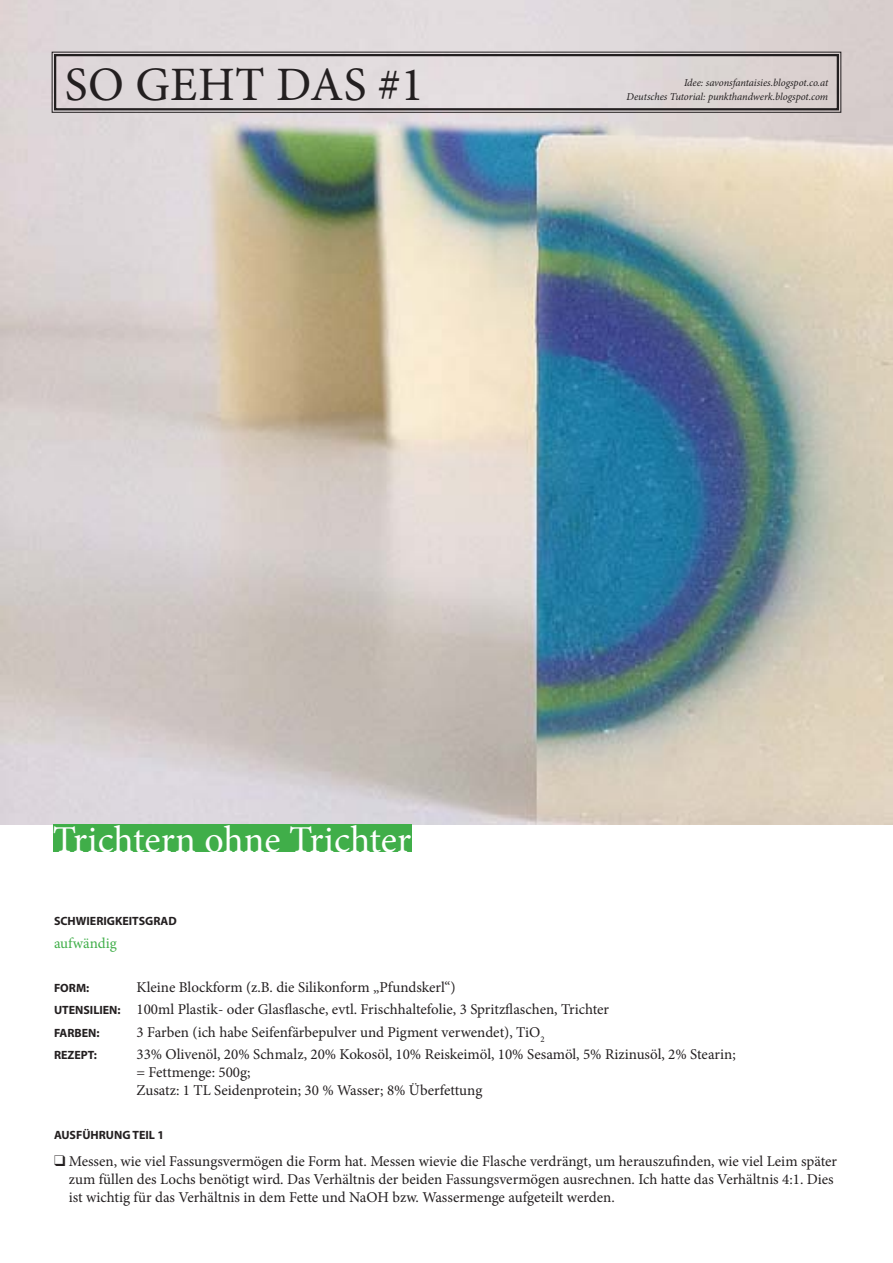
<style>
.page{position:relative;width:893px;height:1263px;background:#fff}
.page>*{position:absolute;margin:0;border:0;box-sizing:border-box;transform-origin:0 0}
.t1{font:48px "Minion Pro";letter-spacing:.01em;color:#231f20}
.t2{font:37.95px "Minion Pro";letter-spacing:-.005em;color:#fff}
.t3{font:15px/18px "Minion Pro";color:#231f20}
.t4{font:15px "Minion Pro";color:#40ae49}
.t5{font:700 12px "Myriad";color:#231f20}
.t6{font:italic 10.5px "Minion Pro";letter-spacing:-.01em;color:#231f20}
.s1{font-family:"Myriad";font-weight:700;font-size:12px}
</style>
<div class="page">
<img style="left:0;top:0;width:893px;height:824px">
<div style="left:53px;top:824px;width:358px;height:28px;background:#40ae49"></div>
<svg style="left:51px;top:51px;width:791px;height:62px;background:#d6d0d1"></svg>
<div style="left:54px;top:54px;width:785px;height:56px;border:2px solid #231f20"></div>
<p class="t1" style="left:65px;top:52px;width:360px">SO GEHT DAS #1</p>
<p class="t6" style="left:684px;top:75px;width:146px">Idee: savonsfantaisies.blogspot.co.at</p>
<p class="t6" style="left:627px;top:89px;width:203px">Deutsches Tutorial: punkthandwerk.blogspot.com</p>
<p class="t2" style="left:53px;top:814px;width:360px">Trichtern ohne Trichter</p>
<p class="t5" style="left:54px;top:915px;width:124px">SCHWIERIGKEITSGRAD</p>
<p class="t4" style="left:54px;top:933px;width:64px">aufwändig</p>
<p class="t5" style="left:54px;top:982px;width:37px">FORM:</p>
<p class="t3" style="left:137px;top:978px;width:321px">Kleine Blockform (z.B. die Silikonform „Pfundskerl“)</p>
<p class="t3" style="left:54px;top:1001px;width:557px"><span class="s1">UTENSILIEN:</span> 100ml Plastik- oder Glasflasche, evtl. Frischhaltefolie, 3 Spritzflaschen, Trichter</p>
<p class="t5" style="left:54px;top:1026px;width:47px">FARBEN:</p>
<p class="t3" style="left:136px;top:1023px;width:410px">3 Farben (ich habe Seifenfärbepulver und Pigment verwendet), TiO<sub>2</sub></p>
<p class="t5" style="left:54px;top:1049px;width:45px">REZEPT:</p>
<p class="t3" style="left:136px;top:1045px;width:601px">33% Olivenöl, 20% Schmalz, 20% Kokosöl, 10% Reiskeimöl, 10% Sesamöl, 5% Rizinusöl, 2% Stearin; = Fettmenge: 500g;<br>Zusatz: 1 TL Seidenprotein; 30 % Wasser; 8% Überfettung</p>
<p class="t5" style="left:54px;top:1129px;width:112px">AUSFÜHRUNG TEIL 1</p>
<p class="t3" style="left:69px;top:1152px;width:770px;text-indent:-15px">❑ Messen, wie viel Fassungsvermögen die Form hat. Messen wievie die Flasche verdrängt, um herauszufinden, wie viel Leim später zum füllen des Lochs benötigt wird. Das Verhältnis der beiden Fassungsvermögen ausrechnen. Ich hatte das Verhältnis 4:1. Dies ist wichtig für das Verhältnis in dem Fette und NaOH bzw. Wassermenge aufgeteilt werden.</p>
</div>
